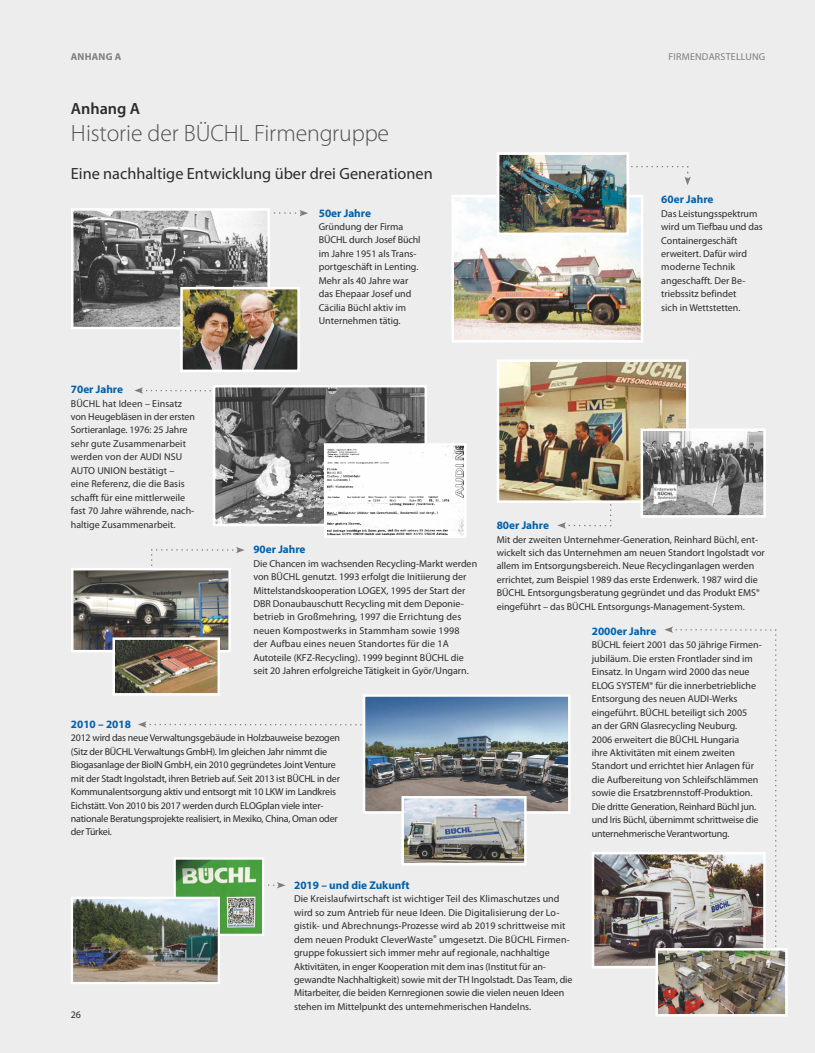
<style>
.page{position:relative;width:815px;height:1053px;background:#fff}
.page>*{position:absolute;margin:0;border:0;box-sizing:border-box;transform-origin:0 0}
.t1{font:300 23.75px "Myriad Pro";letter-spacing:-.005em;color:#50504f}
.t2{font:16.25px "Myriad Pro";color:#2b2b2a}
.t3{font:600 16.25px "Myriad Pro";color:#2b2b2a}
.t4{font:700 11.25px "Myriad Pro";color:#0061ab}
.t5{font:10px/13.5px "Myriad Pro";color:#2b2b2a}
.t6{font:10px/13.5px "Myriad Pro";letter-spacing:-.02em;color:#2b2b2a}
.t7{font:10px "Myriad Pro";letter-spacing:.02em;color:#7e7e7e}
.t8{font:700 10px "Myriad Pro";letter-spacing:.02em;color:#7e7e7e}
.s1{font-size:8.75px}
</style>
<div class="page">
<div style="left:0;top:0;width:815px;height:1052px;background:#ededed"></div>
<svg style="left:273px;top:210px;width:35px;height:6px"></svg>
<svg style="left:134px;top:387px;width:77px;height:6px"></svg>
<svg style="left:138px;top:721px;width:224px;height:6px"></svg>
<svg style="left:557px;top:504px;width:55px;height:24px"></svg>
<svg style="left:664px;top:626px;width:112px;height:320px"></svg>
<svg style="left:151px;top:547px;width:94px;height:19px"></svg>
<svg style="left:264px;top:882px;width:22px;height:7px"></svg>
<svg style="left:631px;top:166px;width:60px;height:19px"></svg>
<img style="left:74px;top:211px;width:193px;height:115px">
<div style="left:71px;top:208px;width:199px;height:121px;border:2px solid #fff"></div>
<img style="left:183px;top:290px;width:114px;height:79px">
<div style="left:180px;top:287px;width:120px;height:85px;border:2px solid #fff"></div>
<img style="left:216px;top:388px;width:208px;height:135px">
<div style="left:213px;top:385px;width:214px;height:141px;border:2px solid #fff"></div>
<img style="left:74px;top:571px;width:154px;height:78px">
<div style="left:71px;top:568px;width:160px;height:84px;border:2px solid #fff"></div>
<img style="left:595px;top:854px;width:168px;height:111px">
<div style="left:592px;top:851px;width:174px;height:117px;border:2px solid #fff"></div>
<img style="left:366px;top:697px;width:202px;height:113px">
<div style="left:363px;top:694px;width:208px;height:119px;border:2px solid #fff"></div>
<img style="left:177px;top:860px;width:84px;height:72px">
<div style="left:174px;top:857px;width:90px;height:78px;border:2px solid #fff"></div>
<img style="left:455px;top:198px;width:185px;height:141px">
<div style="left:452px;top:195px;width:191px;height:147px;border:2px solid #fff"></div>
<img style="left:500px;top:362px;width:186px;height:138px">
<div style="left:497px;top:359px;width:192px;height:144px;border:2px solid #fff"></div>
<img style="left:501px;top:156px;width:124px;height:75px">
<div style="left:497px;top:152px;width:132px;height:83px;border:3px solid #fff"></div>
<img style="left:644px;top:431px;width:119px;height:83px">
<div style="left:641px;top:428px;width:125px;height:89px;border:2px solid #fff"></div>
<img style="left:327px;top:446px;width:137px;height:89px">
<div style="left:324px;top:443px;width:143px;height:95px;border:2px solid #fff"></div>
<img style="left:115px;top:640px;width:102px;height:52px">
<div style="left:112px;top:637px;width:108px;height:58px;border:2px solid #fff"></div>
<img style="left:404px;top:799px;width:120px;height:63px">
<div style="left:401px;top:796px;width:126px;height:69px;border:2px solid #fff"></div>
<img style="left:659px;top:950px;width:126px;height:63px">
<div style="left:656px;top:947px;width:132px;height:69px;border:2px solid #fff"></div>
<img style="left:74px;top:899px;width:143px;height:82px">
<div style="left:71px;top:896px;width:149px;height:88px;border:2px solid #fff"></div>
<p class="t8" style="left:71px;top:50px;width:52px">ANHANG A</p>
<p class="t7" style="left:669px;top:51px;width:98px">FIRMENDARSTELLUNG</p>
<h2 class="t3" style="left:71px;top:98px;width:71px">Anhang A</h2>
<h1 class="t1" style="left:71px;top:119px;width:320px">Historie der BÜCHL Firmengruppe</h1>
<h2 class="t2" style="left:71px;top:164px;width:363px">Eine nachhaltige Entwicklung über drei Generationen</h2>
<p class="t4" style="left:319px;top:205px;width:54px">50er Jahre</p>
<p class="t5" style="left:319px;top:220px;width:103px">Gründung der Firma<br>BÜCHL durch Josef Büchl im Jahre 1951 als Trans&shy;portgeschäft in Lenting.<br>Mehr als 40 Jahre war das Ehepaar Josef und<br>Cäcilia Büchl aktiv im<br>Unternehmen tätig.</p>
<p class="t4" style="left:661px;top:192px;width:54px">60er Jahre</p>
<p class="t5" style="left:661px;top:206px;width:103px">Das Leistungsspektrum wird um Tiefbau und das<br>Containergeschäft erweitert. Dafür wird moderne Technik angeschafft. Der Be&shy;triebssitz befindet<br>sich in Wettstetten.</p>
<p class="t4" style="left:71px;top:382px;width:54px">70er Jahre</p>
<p class="t5" style="left:71px;top:396px;width:126px">BÜCHL hat Ideen – Einsatz von Heugebläsen in der ersten<br>Sortieranlage. 1976: 25 Jahre sehr gute Zusammenarbeit werden von der AUDI NSU<br>AUTO UNION bestätigt – eine Referenz, die die Basis schafft für eine mittlerweile fast 70 Jahre währende, nach&shy;haltige Zusammenarbeit.</p>
<p class="t4" style="left:253px;top:542px;width:54px">90er Jahre</p>
<p class="t5" style="left:253px;top:556px;width:225px">Die Chancen im wachsenden Recycling-Markt werden von BÜCHL genutzt. 1993 erfolgt die Initiierung der Mittelstandskooperation LOGEX, 1995 der Start der DBR Donaubauschutt Recycling mit dem Deponie&shy;betrieb in Großmehring, 1997 die Errichtung des neuen Kompostwerks in Stammham sowie 1998<br>der Aufbau eines neuen Standortes für die 1A Autoteile (KFZ-Recycling). 1999 beginnt BÜCHL die seit 20 Jahren erfolgreiche Tätigkeit in Györ/Ungarn.</p>
<p class="t4" style="left:71px;top:716px;width:62px">2010 – 2018</p>
<p class="t6" style="left:71px;top:731px;width:271px">2012 wird das neue Verwaltungsgebäude in Holzbauweise bezogen (Sitz der BÜCHL Verwaltungs GmbH). Im gleichen Jahr nimmt die Biogasanlage der BioIN GmbH, ein 2010 gegründetes Joint Venture mit der Stadt Ingolstadt, ihren Betrieb auf. Seit 2013 ist BÜCHL in der Kommunalentsorgung aktiv und entsorgt mit 10 LKW im Landkreis Eichstätt. Von 2010 bis 2017 werden durch ELOGplan viele inter&shy;nationale Beratungsprojekte realisiert, in Mexiko, China, Oman oder der Türkei.</p>
<p class="t4" style="left:497px;top:518px;width:54px">80er Jahre</p>
<p class="t5" style="left:497px;top:532px;width:270px">Mit der zweiten Unternehmer-Generation, Reinhard Büchl, ent&shy;wickelt sich das Unternehmen am neuen Standort Ingolstadt vor allem im Entsorgungsbereich. Neue Recyclinganlagen werden errichtet, zum Beispiel 1989 das erste Erdenwerk. 1987 wird die BÜCHL Entsorgungsberatung gegründet und das Produkt EMS<span class="s1">® </span>eingeführt – das BÜCHL Entsorgungs-Management-System.</p>
<p class="t4" style="left:592px;top:623px;width:66px">2000er Jahre</p>
<p class="t5" style="left:592px;top:638px;width:172px">BÜCHL feiert 2001 das 50 jährige Firmen&shy;jubiläum. Die ersten Frontlader sind im Einsatz. In Ungarn wird 2000 das neue ELOG SYSTEM<span class="s1">®</span> für die innerbetriebliche Entsorgung des neuen AUDI-Werks eingeführt. BÜCHL beteiligt sich 2005<br>an der GRN Glasrecycling Neuburg.<br>2006 erweitert die BÜCHL Hungaria<br>ihre Aktivitäten mit einem zweiten Standort und errichtet hier Anlagen für die Aufbereitung von Schleifschlämmen sowie die Ersatzbrennstoff-Produktion.<br>Die dritte Generation, Reinhard Büchl jun. und Iris Büchl, übernimmt schrittweise die unternehmerische Verantwortung.</p>
<p class="t5" style="left:71px;top:1007px;width:12px">26</p>
<p class="t4" style="left:294px;top:877px;width:117px">2019 – und die Zukunft</p>
<p class="t5" style="left:294px;top:892px;width:280px">Die Kreislaufwirtschaft ist wichtiger Teil des Klimaschutzes und wird so zum Antrieb für neue Ideen. Die Digitalisierung der Lo&shy;gistik- und Abrechnungs-Prozesse wird ab 2019 schrittweise mit dem neuen Produkt CleverWaste<span class="s1">®</span> umgesetzt. Die BÜCHL Firmen&shy;gruppe fokussiert sich immer mehr auf regionale, nachhaltige Aktivitäten, in enger Kooperation mit dem inas (Institut für an&shy;gewandte Nachhaltigkeit) sowie mit der TH Ingolstadt. Das Team, die Mitarbeiter, die beiden Kernregionen sowie die vielen neuen Ideen stehen im Mittelpunkt des unternehmerischen Handelns.</p>
</div>
